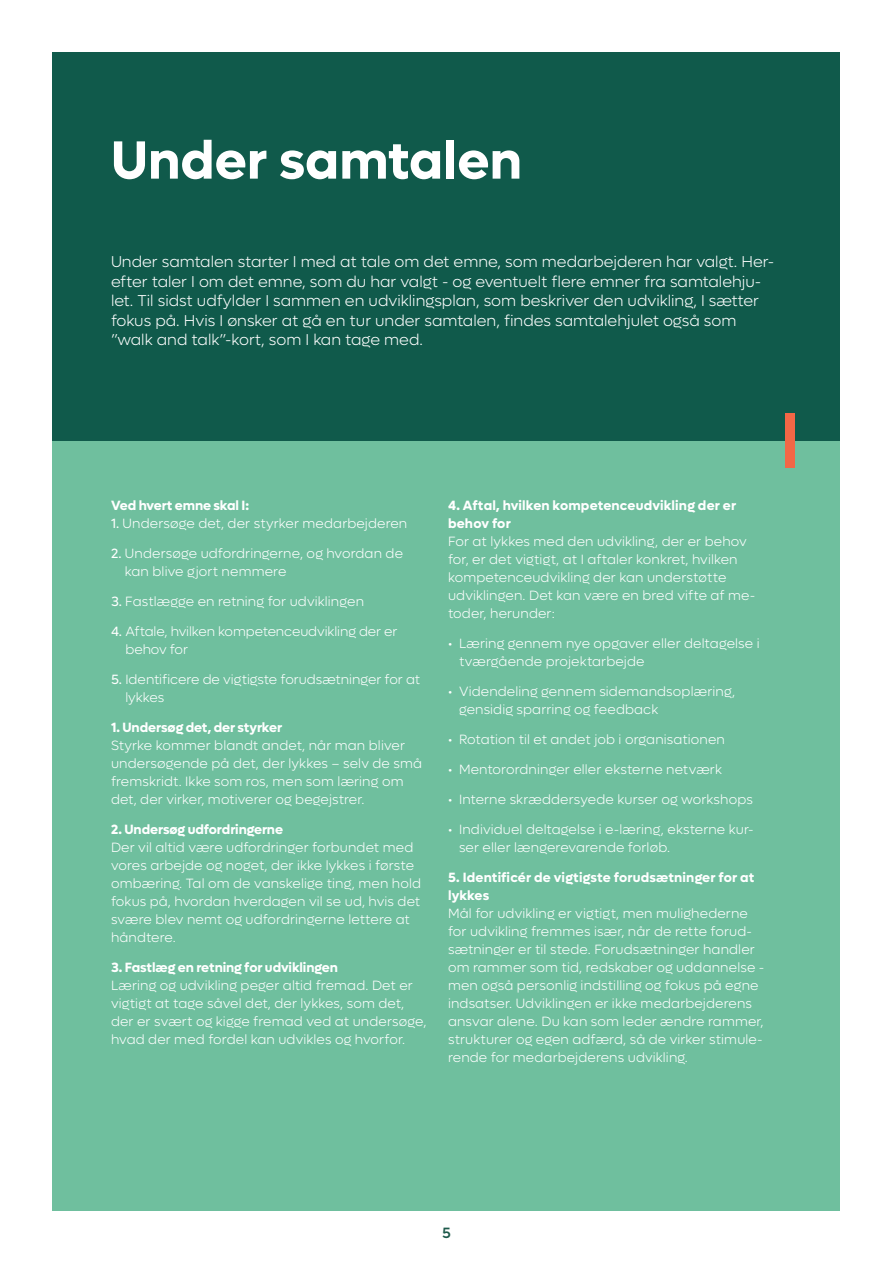
<style>
.page{position:relative;width:893px;height:1263px;background:#fff}
.page>*{position:absolute;margin:0;border:0;box-sizing:border-box;transform-origin:0 0}
.t1{font:700 54px "Lufga";color:#fff}
.t2{font:300 15.75px/19.5px "Lufga";color:#fff}
.t3{font:500 15px "Lufga";color:#1e5a4b}
.NY_TROMPET{font:300 13.5px/18px "Lufga";letter-spacing:.01em;color:#fff}
.NY_TROMPET-2{font:700 13.5px/18px "Lufga";color:#fff}
.s1{font-weight:400}
</style>
<div class="page">
<div style="left:52px;top:52px;width:788px;height:389px;background:#105a4b"></div>
<div style="left:52px;top:441px;width:788px;height:769px;background:#6fbf9e"></div>
<div style="left:785px;top:413px;width:10px;height:55px;background:#f36746"></div>
<p class="t1" style="left:111px;top:128px;width:412px">Under samtalen</p>
<p class="t2" style="left:111px;top:252px;width:665px">Under samtalen starter I med at tale om det emne, som medarbejderen har valgt. Her&shy;efter taler I om det emne, som du har valgt - og eventuelt flere emner fra samtalehju&shy;let. Til sidst udfylder I sammen en udviklingsplan, som beskriver den udvikling, I sætter fokus på. Hvis I ønsker at gå en tur under samtalen, findes samtalehjulet også som ”walk and talk”-kort, som I kan tage med.</p>
<p class="NY_TROMPET-2" style="left:111px;top:497px;width:140px">Ved hvert emne skal I:</p>
<p class="NY_TROMPET" style="left:111px;top:515px;width:298px"><span class="s1">1.</span> Undersøge det, der styrker medarbejderen</p>
<p class="NY_TROMPET" style="left:125px;top:545px;width:280px;text-indent:-14px"><span class="s1">2.</span> Undersøge udfordringerne, og hvordan de kan blive gjort nemmere</p>
<p class="NY_TROMPET" style="left:111px;top:593px;width:255px"><span class="s1">3.</span> Fastlægge en retning for udviklingen</p>
<p class="NY_TROMPET" style="left:125px;top:623px;width:274px;text-indent:-14px"><span class="s1">4.</span> Aftale, hvilken kompetenceudvikling der er behov for</p>
<p class="NY_TROMPET" style="left:125px;top:671px;width:296px;text-indent:-14px"><span class="s1">5.</span> Identificere de vigtigste forudsætninger for at lykkes</p>
<p class="NY_TROMPET-2" style="left:111px;top:719px;width:173px">1. Undersøg det, der styrker</p>
<p class="NY_TROMPET" style="left:111px;top:737px;width:313px">Styrke kommer blandt andet, når man bliver undersøgende på det, der lykkes – selv de små fremskridt. Ikke som ros, men som læring om det, der virker, motiverer og begejstrer.</p>
<p class="NY_TROMPET-2" style="left:111px;top:821px;width:174px">2. Undersøg udfordringerne</p>
<p class="NY_TROMPET" style="left:111px;top:839px;width:312px">Der vil altid være udfordringer forbundet med vores arbejde og noget, der ikke lykkes i første ombæring. Tal om de vanskelige ting, men hold fokus på, hvordan hverdagen vil se ud, hvis det svære blev nemt og udfordringerne lettere at håndtere.</p>
<p class="NY_TROMPET-2" style="left:111px;top:959px;width:228px">3. Fastlæg en retning for udviklingen</p>
<p class="NY_TROMPET" style="left:111px;top:977px;width:317px">Læring og udvikling peger altid fremad. Det er vigtigt at tage såvel det, der lykkes, som det, der er svært og kigge fremad ved at undersøge, hvad der med fordel kan udvikles og hvorfor.</p>
<p class="NY_TROMPET-2" style="left:448px;top:497px;width:290px">4. Aftal, hvilken kompetenceudvikling der er behov for</p>
<p class="NY_TROMPET" style="left:448px;top:533px;width:309px">For at lykkes med den udvikling, der er behov for, er det vigtigt, at I aftaler konkret, hvilken kompetenceudvikling der kan understøtte udviklingen. Det kan være en bred vifte af me&shy;toder, herunder:</p>
<p class="NY_TROMPET" style="left:459px;top:635px;width:302px;text-indent:-11px"><span class="s1">•</span> Læring gennem nye opgaver eller deltagelse i tværgående projektarbejde</p>
<p class="NY_TROMPET" style="left:459px;top:683px;width:278px;text-indent:-11px"><span class="s1">•</span> Videndeling gennem sidemandsoplæring, gensidig sparring og feedback</p>
<p class="NY_TROMPET" style="left:448px;top:731px;width:278px"><span class="s1">•</span> Rotation til et andet job i organisationen</p>
<p class="NY_TROMPET" style="left:448px;top:761px;width:275px"><span class="s1">•</span> Mentorordninger eller eksterne netværk</p>
<p class="NY_TROMPET" style="left:448px;top:791px;width:306px"><span class="s1">•</span> Interne skræddersyede kurser og workshops</p>
<p class="NY_TROMPET" style="left:459px;top:821px;width:296px;text-indent:-11px"><span class="s1">•</span> Individuel deltagelse i e-læring, eksterne kur&shy;ser eller længerevarende forløb.</p>
<p class="NY_TROMPET-2" style="left:448px;top:869px;width:308px">5. Identificér de vigtigste forudsætninger for at lykkes</p>
<p class="NY_TROMPET" style="left:448px;top:905px;width:318px">Mål for udvikling er vigtigt, men mulighederne for udvikling fremmes især, når de rette forud&shy;sætninger er til stede. Forudsætninger handler om rammer som tid, redskaber og uddannelse - men også personlig indstilling og fokus på egne indsatser. Udviklingen er ikke medarbejderens ansvar alene. Du kan som leder ændre rammer, strukturer og egen adfærd, så de virker stimule&shy;rende for medarbejderens udvikling.</p>
<p class="t3" style="left:442px;top:1224px;width:10px">5</p>
</div>
